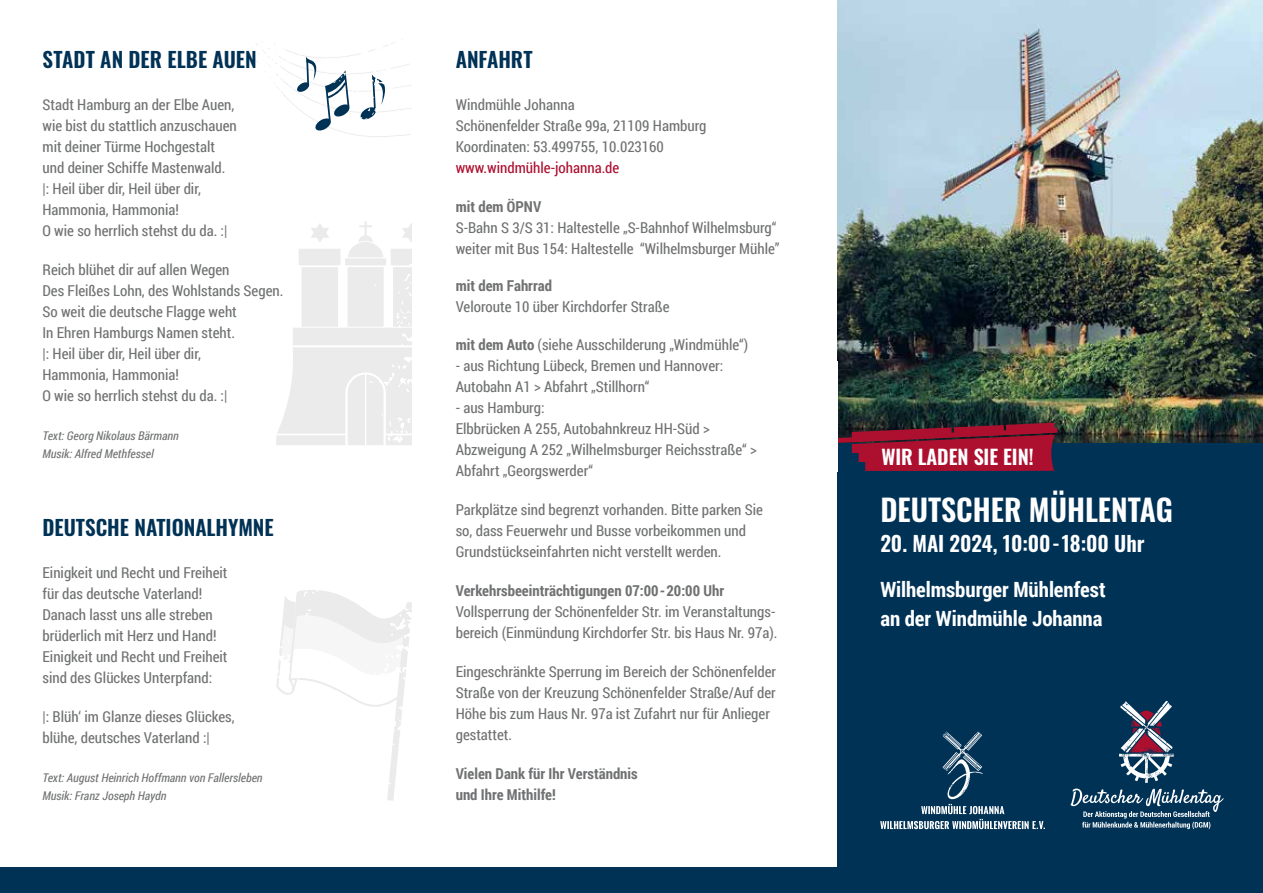
<style>
.page{position:relative;width:1263px;height:893px;background:#fff}
.page>*{position:absolute;margin:0;border:0;box-sizing:border-box;transform-origin:0 0}
.t1{font:600 30px "Oswald";color:#fff}
.t2{font:600 21px "Oswald";color:#003256}
.t3{font:700 21px/28.5px "Roboto Condensed";color:#fff}
.t4{font:600 21px "Oswald";color:#fff}
.t5{font:600 20.1px "Oswald";color:#fff}
.t6{font:15px/21px "Roboto Condensed";color:#707172}
.t7{font:700 15px/21px "Roboto Condensed";color:#707172}
.t8{font:15px "Roboto Condensed";color:#ad0f2f}
.t9{font:italic 12px/18px "Roboto Condensed";color:#707172}
.s1{font-weight:700}
</style>
<div class="page">
<svg style="left:181px;top:590px;width:148px;height:278px"></svg>
<svg style="left:329px;top:602px;width:83px;height:109px"></svg>
<svg style="left:276px;top:224px;width:51px;height:221px"></svg>
<svg style="left:327px;top:221px;width:85px;height:381px"></svg>
<svg style="left:252px;top:42px;width:160px;height:95px"></svg>
<img style="left:838px;top:0;width:425px;height:443px">
<div style="left:838px;top:443px;width:425px;height:450px;background:#003256"></div>
<svg style="left:1119px;top:701px;width:55px;height:82px"></svg>
<svg style="left:1070px;top:789px;width:154px;height:40px"></svg>
<svg style="left:837px;top:422px;width:220px;height:59px"></svg>
<div style="left:797px;top:361px;width:41px;height:111px;background:#fff"></div>
<svg style="left:249px;top:711px;width:391px;height:157px"></svg>
<div style="left:0;top:868px;width:1263px;height:25px;background:#003256"></div>
<svg style="left:880px;top:731px;width:165px;height:98px"></svg>
<h2 class="t2" style="left:43px;top:40px;width:216px">STADT AN DER ELBE AUEN</h2>
<p class="t6" style="left:43px;top:93px;width:196px">Stadt Hamburg an der Elbe Auen, wie bist du stattlich anzuschauen mit deiner Türme Hochgestalt und deiner Schiffe Mastenwald.<br>|: Heil über dir, Heil über dir,<br>Hammonia, Hammonia!<br>O wie so herrlich stehst du da. :|</p>
<p class="t6" style="left:43px;top:258px;width:242px">Reich blühet dir auf allen Wegen<br>Des Fleißes Lohn, des Wohlstands Segen.<br>So weit die deutsche Flagge weht<br>In Ehren Hamburgs Namen steht.<br>|: Heil über dir, Heil über dir,<br>Hammonia, Hammonia!<br>O wie so herrlich stehst du da. :|</p>
<p class="t9" style="left:43px;top:426px;width:138px">Text: Georg Nikolaus Bärmann<br>Musik: Alfred Methfessel</p>
<h2 class="t2" style="left:43px;top:508px;width:233px">DEUTSCHE NATIONALHYMNE</h2>
<p class="t6" style="left:43px;top:561px;width:187px">Einigkeit und Recht und Freiheit für das deutsche Vaterland!<br>Danach lasst uns alle streben brüderlich mit Herz und Hand!<br>Einigkeit und Recht und Freiheit sind des Glückes Unterpfand:</p>
<p class="t6" style="left:43px;top:705px;width:194px">|: Blüh‘ im Glanze dieses Glückes, blühe, deutsches Vaterland :|</p>
<p class="t9" style="left:43px;top:768px;width:222px">Text: August Heinrich Hoffmann von Fallersleben<br>Musik: Franz Joseph Haydn</p>
<h2 class="t2" style="left:456px;top:40px;width:78px">ANFAHRT</h2>
<p class="t6" style="left:456px;top:93px;width:252px">Windmühle Johanna<br>Schönenfelder Straße 99a, 21109 Hamburg<br>Koordinaten: 53.499755, 10.023160</p>
<p class="t8" style="left:456px;top:157px;width:165px">www.windmühle-johanna.de</p>
<p class="t7" style="left:456px;top:195px;width:87px">mit dem ÖPNV</p>
<p class="t6" style="left:456px;top:216px;width:325px">S-Bahn S 3/S 31: Haltestelle „S-Bahnhof Wilhelmsburg“ weiter mit Bus 154: Haltestelle “Wilhelmsburger Mühle”</p>
<p class="t7" style="left:456px;top:275px;width:98px">mit dem Fahrrad</p>
<p class="t6" style="left:456px;top:296px;width:215px">Veloroute 10 über Kirchdorfer Straße</p>
<p class="t6" style="left:456px;top:333px;width:294px"><span class="s1">mit dem Auto</span> (siehe Ausschilderung „Windmühle“)</p>
<p class="t6" style="left:456px;top:354px;width:269px">- aus Richtung Lübeck, Bremen und Hannover:<br>Autobahn A1 &gt; Abfahrt „Stillhorn“</p>
<p class="t6" style="left:456px;top:396px;width:303px">- aus Hamburg:<br>Elbbrücken A 255, Autobahnkreuz HH-Süd &gt;<br>Abzweigung A 252 „Wilhelmsburger Reichsstraße“ &gt;<br>Abfahrt „Georgswerder“</p>
<p class="t6" style="left:456px;top:498px;width:309px">Parkplätze sind begrenzt vorhanden. Bitte parken Sie so, dass Feuerwehr und Busse vorbeikommen und<br>Grundstückseinfahrten nicht verstellt werden.</p>
<p class="t7" style="left:456px;top:579px;width:270px">Verkehrsbeeinträchtigungen 07:00-20:00 Uhr</p>
<p class="t6" style="left:456px;top:600px;width:323px">Vollsperrung der Schönenfelder Str. im Veranstaltungs&shy;bereich (Einmündung Kirchdorfer Str. bis Haus Nr. 97a).</p>
<p class="t6" style="left:456px;top:660px;width:322px">Eingeschränkte Sperrung im Bereich der Schönenfelder Straße von der Kreuzung Schönenfelder Straße/Auf der Höhe bis zum Haus Nr. 97a ist Zufahrt nur für Anlieger gestattet.</p>
<p class="t7" style="left:456px;top:762px;width:183px">Vielen Dank für Ihr Verständnis und Ihre Mithilfe!</p>
<h3 class="t5" style="left:881px;top:439px;width:154px">WIR LADEN SIE EIN!</h3>
<h1 class="t1" style="left:880px;top:483px;width:294px">DEUTSCHER MÜHLENTAG</h1>
<h2 class="t4" style="left:880px;top:525px;width:266px">20. MAI 2024, 10:00-18:00 Uhr</h2>
<h2 class="t3" style="left:880px;top:575px;width:227px">Wilhelmsburger Mühlenfest an der Windmühle Johanna</h2>
</div>
